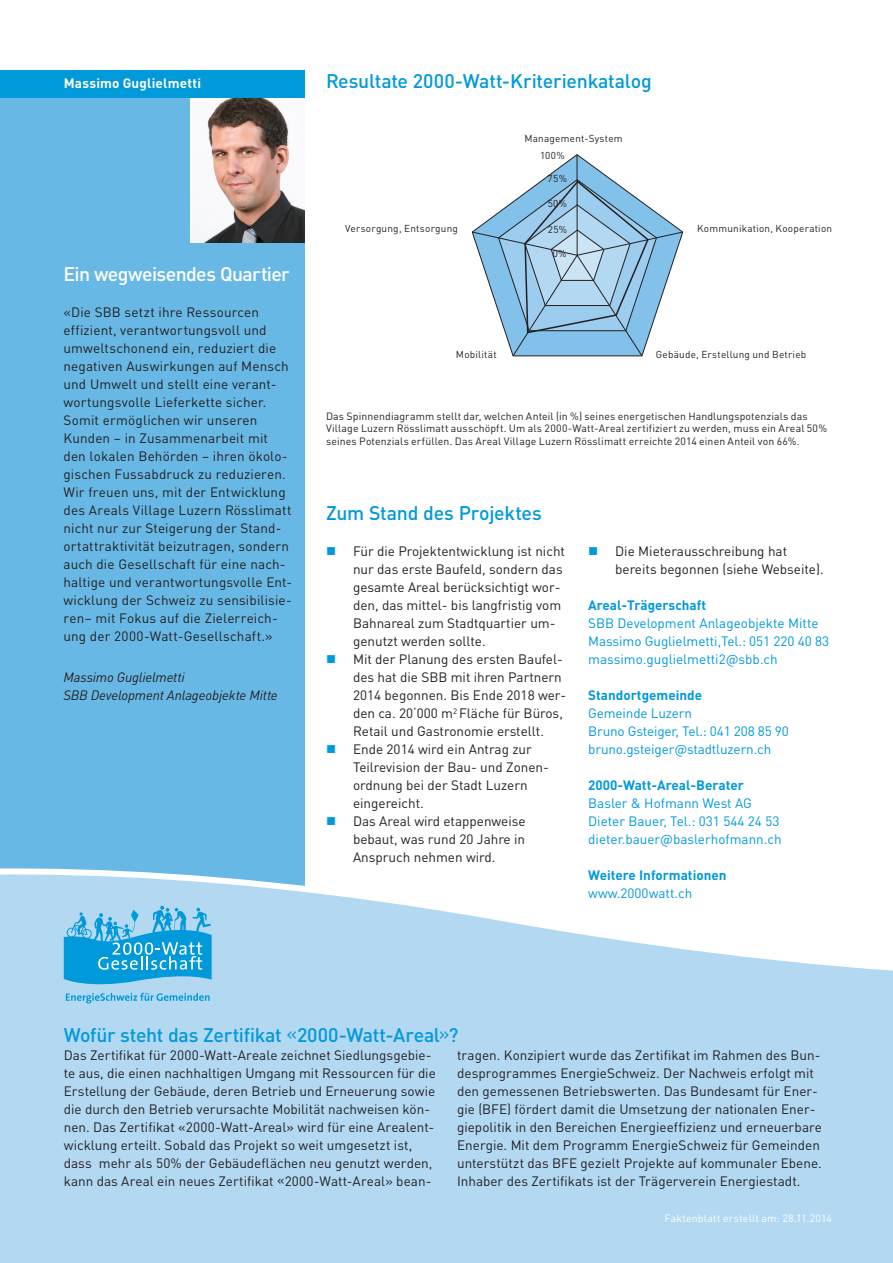
<style>
.page{position:relative;width:893px;height:1263px;background:#fff}
.page>*{position:absolute;margin:0;border:0;box-sizing:border-box;transform-origin:0 0}
.t1{font:500 19.5px "DIN Pro";letter-spacing:-.015em;color:#0099da}
.t2{font:500 19.5px "DIN Pro";letter-spacing:-.03em;color:#fff}
.t3{font:13.5px/18px "DIN Pro";color:#231f20}
.t4{font:13.5px/18px "DIN Pro";color:#0099da}
.t5{font:700 13.5px "DIN Pro";color:#0099da}
.t6{font:italic 13.5px/18px "DIN Pro";letter-spacing:-.01em;color:#231f20}
.t7{font:700 13.5px "DIN Pro";letter-spacing:.015em;color:#fff}
.t8{font:10.5px/12.6px "DIN Pro";letter-spacing:.01em;color:#231f20}
.t9{font:10.5px "DIN Pro";letter-spacing:.02em;color:#fff}
.t10{font:10.05px "DIN Pro";letter-spacing:.025em;color:#231f20}
.s1{font-weight:400}
</style>
<div class="page">
<div style="left:0;top:97px;width:305px;height:1141px;background:#68b8e6"></div>
<svg style="left:0;top:868px;width:893px;height:395px;background:#bbdcf2"></svg>
<img style="left:191px;top:97px;width:114px;height:145px">
<svg style="left:472px;top:154px;width:211px;height:202px"></svg>
<div style="left:0;top:70px;width:305px;height:27px;background:#0099da"></div>
<svg style="left:64px;top:906px;width:148px;height:97px;background:#5ab9e5"></svg>
<p class="t7" style="left:64px;top:74px;width:139px">Massimo Guglielmetti</p>
<h1 class="t2" style="left:63px;top:261px;width:228px">Ein wegweisendes Quartier</h1>
<p class="t3" style="left:63px;top:303px;width:230px">«Die SBB setzt ihre Ressourcen effizient, verantwortungsvoll und umweltschonend ein, reduziert die negativen Auswirkungen auf Mensch und Umwelt und stellt eine verant&shy;wortungsvolle Lieferkette sicher.<br>Somit ermöglichen wir unseren Kunden – in Zusammenarbeit mit den lokalen Behörden – ihren ökolo&shy;gischen Fussabdruck zu reduzieren.<br>Wir freuen uns, mit der Entwicklung des Areals Village Luzern Rösslimatt nicht nur zur Steigerung der Stand&shy;ortattraktivität beizutragen, sondern auch die Gesellschaft für eine nach&shy;haltige und verantwortungsvolle Ent&shy;wicklung der Schweiz zu sensibilisie&shy;ren– mit Fokus auf die Zielerreich&shy;ung der 2000-Watt-Gesellschaft.»</p>
<p class="t6" style="left:63px;top:668px;width:216px">Massimo Guglielmetti<br>SBB Development Anlageobjekte Mitte</p>
<h1 class="t1" style="left:326px;top:68px;width:327px">Resultate 2000-Watt-Kriterienkatalog</h1>
<p class="t10" style="left:345px;top:222px;width:114px">Versorgung, Entsorgung</p>
<p class="t10" style="left:524px;top:132px;width:100px">Management-System</p>
<p class="t10" style="left:540px;top:148px;width:26px">100%</p>
<p class="t10" style="left:548px;top:172px;width:21px">75%</p>
<p class="t10" style="left:548px;top:196px;width:21px">50%</p>
<p class="t10" style="left:548px;top:222px;width:21px">25%</p>
<p class="t10" style="left:553px;top:247px;width:15px">0%</p>
<p class="t10" style="left:697px;top:222px;width:136px">Kommunikation, Kooperation</p>
<p class="t10" style="left:456px;top:348px;width:42px">Mobilität</p>
<p class="t10" style="left:656px;top:348px;width:152px">Gebäude, Erstellung und Betrieb</p>
<p class="t8" style="left:326px;top:409px;width:503px">Das Spinnendiagramm stellt dar, welchen Anteil (in %) seines energetischen Handlungspotenzials das<br>Village Luzern Rösslimatt ausschöpft. Um als 2000-Watt-Areal zertifiziert zu werden, muss ein Areal 50% seines Potenzials erfüllen. Das Areal Village Luzern Rösslimatt erreichte 2014 einen Anteil von 66%.</p>
<h1 class="t1" style="left:326px;top:500px;width:217px">Zum Stand des Projektes</h1>
<p class="t3" style="left:353px;top:542px;width:215px">Für die Projektentwicklung ist nicht nur das erste Baufeld, sondern das gesamte Areal berücksichtigt wor&shy;den, das mittel- bis langfristig vom<br>Bahnareal zum Stadtquartier um&shy;genutzt werden sollte.<br>Mit der Planung des ersten Baufel&shy;des hat die SBB mit ihren Partnern<br>2014 begonnen. Bis Ende 2018 wer&shy;den ca. 20‘000 m<sup>2</sup> Fläche für Büros,<br>Retail und Gastronomie erstellt.<br>Ende 2014 wird ein Antrag zur<br>Teilrevision der Bau- und Zonen&shy;ordnung bei der Stadt Luzern eingereicht.<br>Das Areal wird etappenweise bebaut, was rund 20 Jahre in<br>Anspruch nehmen wird.</p>
<p class="t3" style="left:615px;top:542px;width:210px">Die Mieterausschreibung hat bereits begonnen (siehe Webseite).</p>
<p class="t5" style="left:588px;top:596px;width:119px">Areal-Trägerschaft</p>
<p class="t4" style="left:588px;top:614px;width:242px">SBB Development Anlageobjekte Mitte<br>Massimo Guglielmetti,Tel.: 051 220 40 83 massimo.guglielmetti2@sbb.ch</p>
<p class="t5" style="left:588px;top:686px;width:115px">Standortgemeinde</p>
<p class="t4" style="left:588px;top:704px;width:202px">Gemeinde Luzern<br>Bruno Gsteiger, Tel.: 041 208 85 90 bruno.gsteiger@stadtluzern.ch</p>
<p class="t5" style="left:588px;top:776px;width:157px">2000-Watt-Areal-Berater</p>
<p class="t4" style="left:588px;top:794px;width:195px">Basler &amp; Hofmann West AG<br>Dieter Bauer, Tel.: 031 544 24 53 dieter.bauer@baslerhofmann.ch</p>
<p class="t5" style="left:588px;top:866px;width:140px">Weitere Informationen</p>
<p class="t4" style="left:588px;top:884px;width:106px">www.2000watt.ch</p>
<h1 class="t1" style="left:64px;top:1022px;width:396px">Wofür steht das Zertifikat <span class="s1">«</span>2000-Watt-Areal<span class="s1">»</span>?</h1>
<p class="t3" style="left:64px;top:1046px;width:374px">Das Zertifikat für 2000-Watt-Areale zeichnet Siedlungsgebie&shy;te aus, die einen nachhaltigen Umgang mit Ressourcen für die Erstellung der Gebäude, deren Betrieb und Erneuerung sowie die durch den Betrieb verursachte Mobilität nachweisen kön&shy;nen. Das Zertifikat «2000-Watt-Areal» wird für eine Arealent&shy;wicklung erteilt. Sobald das Projekt so weit umgesetzt ist, dass mehr als 50% der Gebäudeflächen neu genutzt werden, kann das Areal ein neues Zertifikat «2000-Watt-Areal» bean-</p>
<p class="t3" style="left:457px;top:1046px;width:366px">tragen. Konzipiert wurde das Zertifikat im Rahmen des Bun&shy;desprogrammes EnergieSchweiz. Der Nachweis erfolgt mit den gemessenen Betriebswerten. Das Bundesamt für Ener&shy;gie (BFE) fördert damit die Umsetzung der nationalen Ener&shy;giepolitik in den Bereichen Energieeffizienz und erneuerbare Energie. Mit dem Programm EnergieSchweiz für Gemeinden unterstützt das BFE gezielt Projekte auf kommunaler Ebene.<br>Inhaber des Zertifikats ist der Trägerverein Energiestadt.</p>
<p class="t9" style="left:664px;top:1211px;width:169px">Faktenblatt erstellt am: 28.11.2014</p>
</div>
